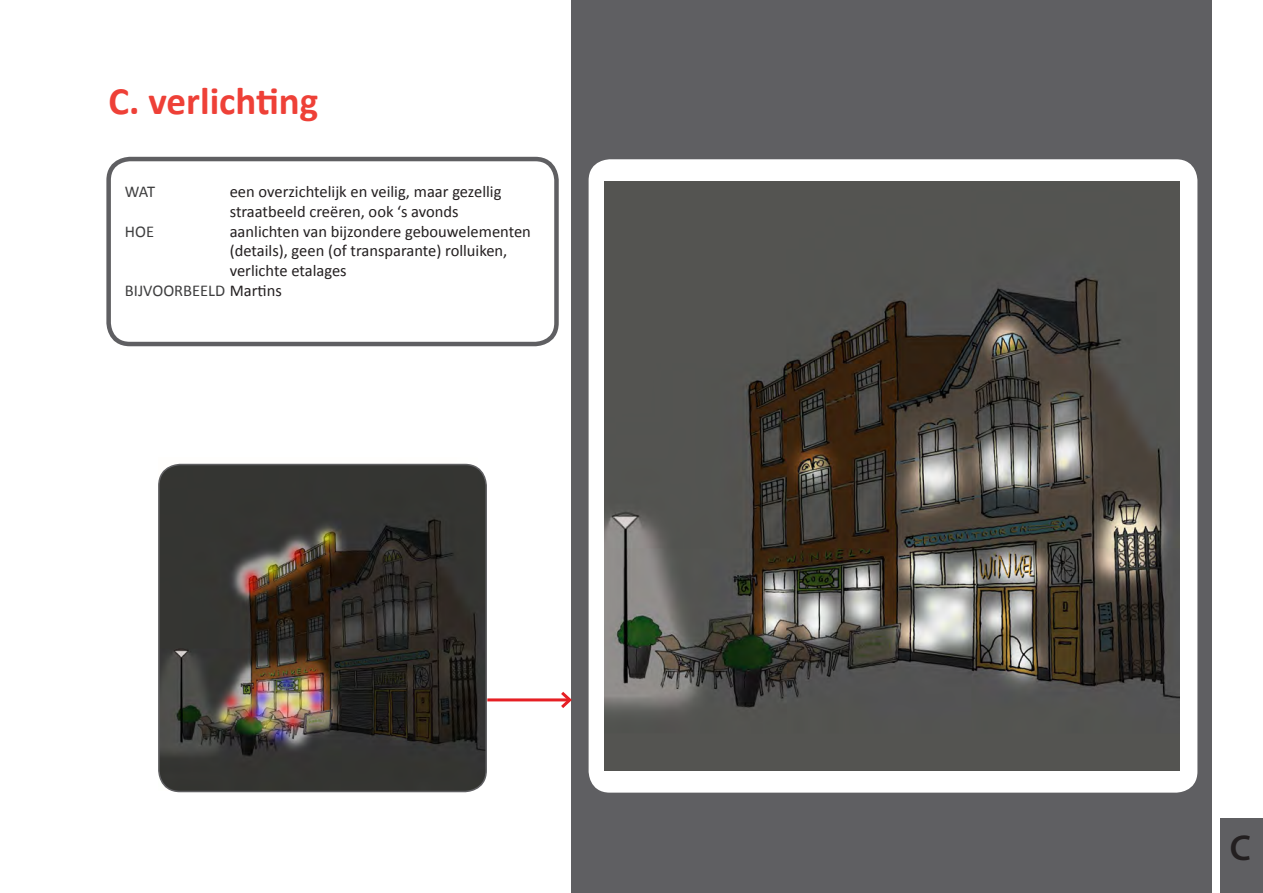
<style>
.page{position:relative;width:1263px;height:893px;background:#fff}
.page>*{position:absolute;margin:0;border:0;box-sizing:border-box;transform-origin:0 0}
.t1{font:700 39px "Calibri";color:#ee4037}
.t2{font:600 36px "Myriad Pro";color:#231f20}
.t3{font:16.5px/19.8px "Calibri";color:#231f20}
.t4{font:16.5px "Calibri";color:#3e3e3f}
.s1{color:#231f20}
</style>
<div class="page">
<div style="left:572px;top:0;width:640px;height:893px;background:#5f5f62"></div>
<div style="left:589px;top:159px;width:608px;height:634px;background:#fff;border-radius:21px"></div>
<div style="left:106px;top:157px;width:453px;height:189px;border:4px solid #5f5f62;border-radius:21px"></div>
<img style="left:604px;top:181px;width:575px;height:589px">
<div style="left:1220px;top:819px;width:43px;height:74px;background:#5f5f62"></div>
<hr style="left:487px;top:698px;width:83px;height:3px;background:#e61f24">
<svg style="left:558px;top:689px;width:14px;height:22px"></svg>
<img style="left:159px;top:464px;width:327px;height:327px">
<div style="left:158px;top:464px;width:329px;height:328px;border:2px solid #5f5f62;border-radius:21px"></div>
<p class="t1" style="left:109px;top:76px;width:211px">C. verlichting</p>
<p class="t3" style="left:230px;top:182px;width:273px">een overzichtelijk en veilig, maar gezellig straatbeeld creëren, ook ‘s avonds</p>
<p class="t3" style="left:230px;top:221px;width:303px">aanlichten van bijzondere gebouwelementen (details), geen (of transparante) rolluiken,</p>
<p class="t3" style="left:230px;top:261px;width:118px">verlichte etalages</p>
<p class="t4" style="left:125px;top:280px;width:158px">BIJVOORBEELD <span class="s1">Martins</span></p>
<p class="t4" style="left:125px;top:181px;width:32px">WAT</p>
<p class="t4" style="left:125px;top:221px;width:31px">HOE</p>
<p class="t2" style="left:1230px;top:825px;width:23px">C</p>
</div>
